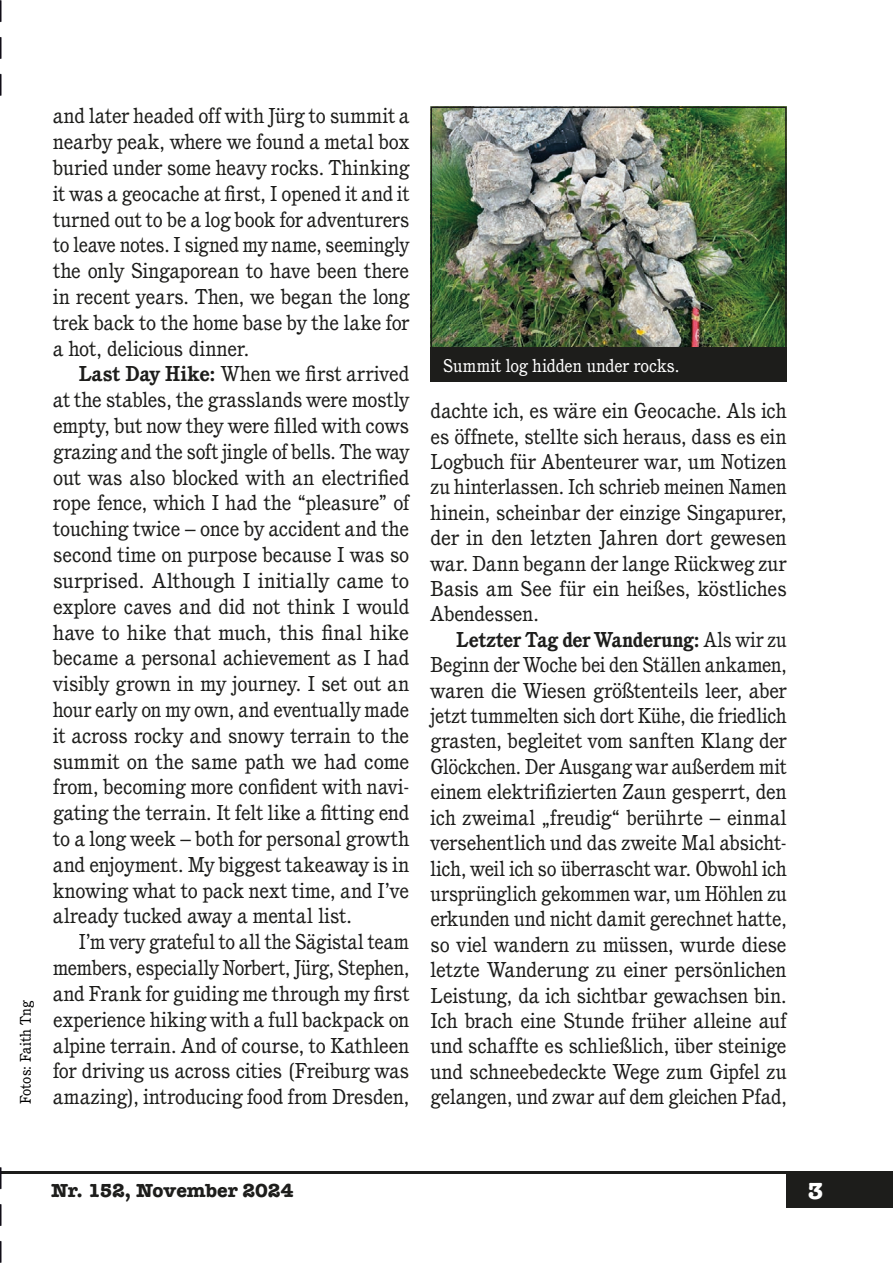
<style>
.page{position:relative;width:893px;height:1263px;background:#fff}
.page>*{position:absolute;margin:0;border:0;box-sizing:border-box;transform-origin:0 0}
.t1{font:700 24px "American Typewriter";color:#fff}
.Body{font:21px/25.8px "Cushing";color:#1d1d1b;text-align:justify}
.Body-2{font:21px/25.3px "Cushing";color:#1d1d1b;text-align:justify;scale:.96 1}
.t2{font:700 19.5px "American Typewriter";letter-spacing:-.01em;color:#1d1d1b}
.t3{font:18px "Cushing";letter-spacing:-.005em;color:#fff}
.t4{font:15px "Cushing";color:#000}
.s1{font-weight:700}
</style>
<div class="page">
<div style="left:787px;top:1174px;width:106px;height:34px;background:#1d1d1b"></div>
<hr style="left:0;top:1171px;width:893px;height:3px;background:#1d1d1b">
<svg style="left:0;top:1168px;width:2px;height:94px"></svg>
<svg style="left:0;top:1px;width:2px;height:94px"></svg>
<img style="left:434px;top:109px;width:350px;height:238px">
<div style="left:431px;top:106px;width:356px;height:244px;border:2px solid #1d1d1b"></div>
<div style="left:431px;top:348px;width:356px;height:34px;background:#1d1d1b"></div>
<p class="t4" style="left:17px;top:1104px;width:105px;rotate:-90deg">Fotos: Faith Tng</p>
<p class="Body" style="left:53px;top:103px;width:358px">and later headed off with Jürg to summit a nearby peak, where we found a metal box buried under some heavy rocks. Thinking it was a geocache at first, I opened it and it turned out to be a log book for adventurers to leave notes. I signed my name, seemingly the only Singaporean to have been there in recent years. Then, we began the long trek back to the home base by the lake for a hot, delicious dinner.</p>
<p class="Body" style="left:53px;top:361px;width:358px;text-indent:26px"><span class="s1">Last Day Hike:</span> When we first arrived at the stables, the grasslands were mostly empty, but now they were filled with cows grazing and the soft jingle of bells. The way out was also blocked with an electrified rope fence, which I had the “pleasure” of touching twice – once by accident and the second time on purpose because I was so surprised. Although I initially came to explore caves and did not think I would have to hike that much, this final hike became a personal achievement as I had visibly grown in my journey. I set out an hour early on my own, and eventually made it across rocky and snowy terrain to the summit on the same path we had come from, becoming more confident with navi&shy;gating the terrain. It felt like a fitting end to a long week – both for personal growth and enjoyment. My biggest takeaway is in knowing what to pack next time, and I’ve already tucked away a mental list.</p>
<p class="Body-2" style="left:53px;top:929px;width:372px;line-height:25.8px;text-indent:26px">I’m very grateful to all the Sägistal team members, especially Norbert, Jürg, Stephen, and Frank for guiding me through my first experience hiking with a full backpack on alpine terrain. And of course, to Kathleen for driving us across cities (Freiburg was</p>
<p class="Body" style="left:53px;top:1084px;width:358px">amazing), introducing food from Dresden,</p>
<p class="t3" style="left:443px;top:355px;width:238px">Summit log hidden under rocks.</p>
<p class="Body" style="left:431px;top:398px;width:358px;line-height:25.3px">dachte ich, es wäre ein Geocache. Als ich es öffnete, stellte sich heraus, dass es ein Logbuch für Abenteurer war, um Notizen zu hinterlassen. Ich schrieb meinen Namen hinein, scheinbar der einzige Singapurer, der in den letzten Jahren dort gewesen war. Dann begann der lange Rückweg zur Basis am See für ein heißes, köstliches Abendessen.</p>
<p class="Body-2" style="left:431px;top:626px;width:372px;text-indent:26px"><span class="s1">Letzter Tag der Wanderung:</span> Als wir zu Beginn der Woche bei den Ställen ankamen, waren die Wiesen größtenteils leer, aber jetzt tummelten sich dort Kühe, die friedlich grasten, begleitet vom sanften Klang der Glöckchen. Der Ausgang war außerdem mit einem elektrifizierten Zaun gesperrt, den ich zweimal „freudig“ berührte – einmal versehentlich und das zweite Mal absicht&shy;lich, weil ich so überrascht war. Obwohl ich ursprünglich gekommen war, um Höhlen zu erkunden und nicht damit gerechnet hatte, so viel wandern zu müssen, wurde diese letzte Wanderung zu einer persönlichen Leistung, da ich sichtbar gewachsen bin.<br>Ich brach eine Stunde früher alleine auf und schaffte es schließlich, über steinige und schneebedeckte Wege zum Gipfel zu gelangen, und zwar auf dem gleichen Pfad,</p>
<p class="t2" style="left:51px;top:1174px;width:244px">Nr. 152, November 2024</p>
<p class="t1" style="left:808px;top:1170px;width:17px">3</p>
</div>
